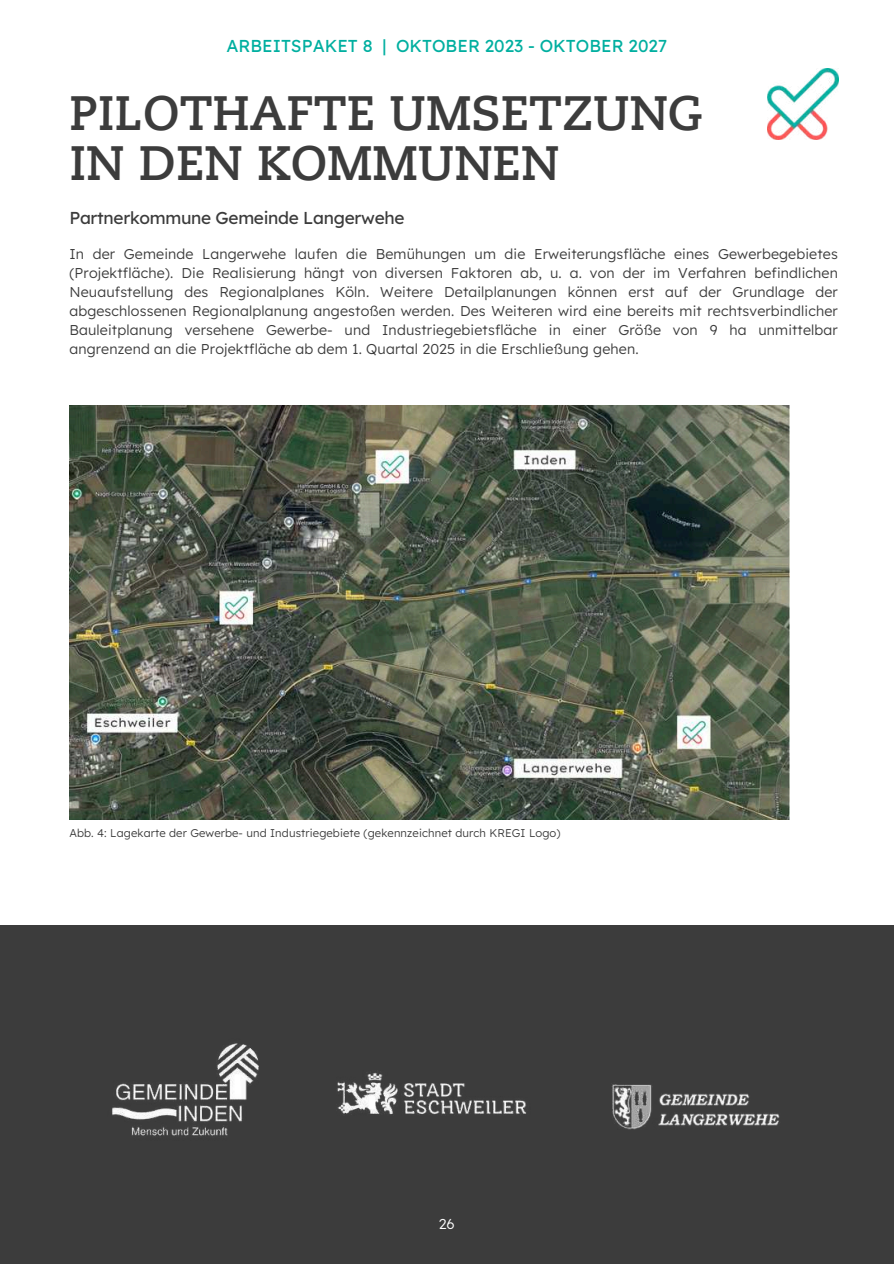
<style>
.page{position:relative;width:894px;height:1264px;background:#fff}
.page>*{position:absolute;margin:0;border:0;box-sizing:border-box;transform-origin:0 0}
.t1{font:700 48px/49.5px "Caecilia LT Pro 75";color:#3c3c3c}
.t2{font:17.25px "Lexend";color:#00afa0}
.t3{font:17.25px "Lexend";letter-spacing:-.015em;color:#3c3c3c}
.t4{font:300 14.25px/19.2px "Lexend";letter-spacing:.01em;color:#3c3c3c;text-align:justify}
.t5{font:300 14.25px "Lexend";color:#fefefe}
.t6{font:300 11.25px "Lexend";letter-spacing:.01em;color:#3c3c3c}
</style>
<div class="page">
<img style="left:767px;top:69px;width:70px;height:71px">
<div style="left:0;top:925px;width:893px;height:338px;background:#3c3c3c"></div>
<img style="left:69px;top:405px;width:720px;height:414px">
<img style="left:337px;top:1072px;width:189px;height:43px">
<img style="left:112px;top:1043px;width:147px;height:93px">
<img style="left:612px;top:1084px;width:168px;height:46px">
<p class="t2" style="left:226px;top:33px;width:442px">ARBEITSPAKET 8 | OKTOBER 2023 - OKTOBER 2027</p>
<h1 class="t1" style="left:69px;top:88px;width:634px">PILOTHAFTE UMSETZUNG<br>IN DEN KOMMUNEN</h1>
<p class="t3" style="left:69px;top:205px;width:337px">Partnerkommune Gemeinde Langerwehe</p>
<p class="t4" style="left:69px;top:243px;width:769px">In der Gemeinde Langerwehe laufen die Bemühungen um die Erweiterungsfläche eines Gewerbegebietes (Projektfläche). Die Realisierung hängt von diversen Faktoren ab, u. a. von der im Verfahren befindlichen Neuaufstellung des Regionalplanes Köln. Weitere Detailplanungen können erst auf der Grundlage der abgeschlossenen Regionalplanung angestoßen werden. Des Weiteren wird eine bereits mit rechtsverbindlicher Bauleitplanung versehene Gewerbe- und Industriegebietsfläche in einer Größe von 9 ha unmittelbar angrenzend an die Projektfläche ab dem 1. Quartal 2025 in die Erschließung gehen.</p>
<p class="t6" style="left:69px;top:825px;width:492px">Abb. 4: Lagekarte der Gewerbe- und Industriegebiete (gekennzeichnet durch KREGI Logo)</p>
<p class="t5" style="left:438px;top:1213px;width:19px">00</p>
<p class="t5" style="left:438px;top:1213px;width:17px">26</p>
</div>
